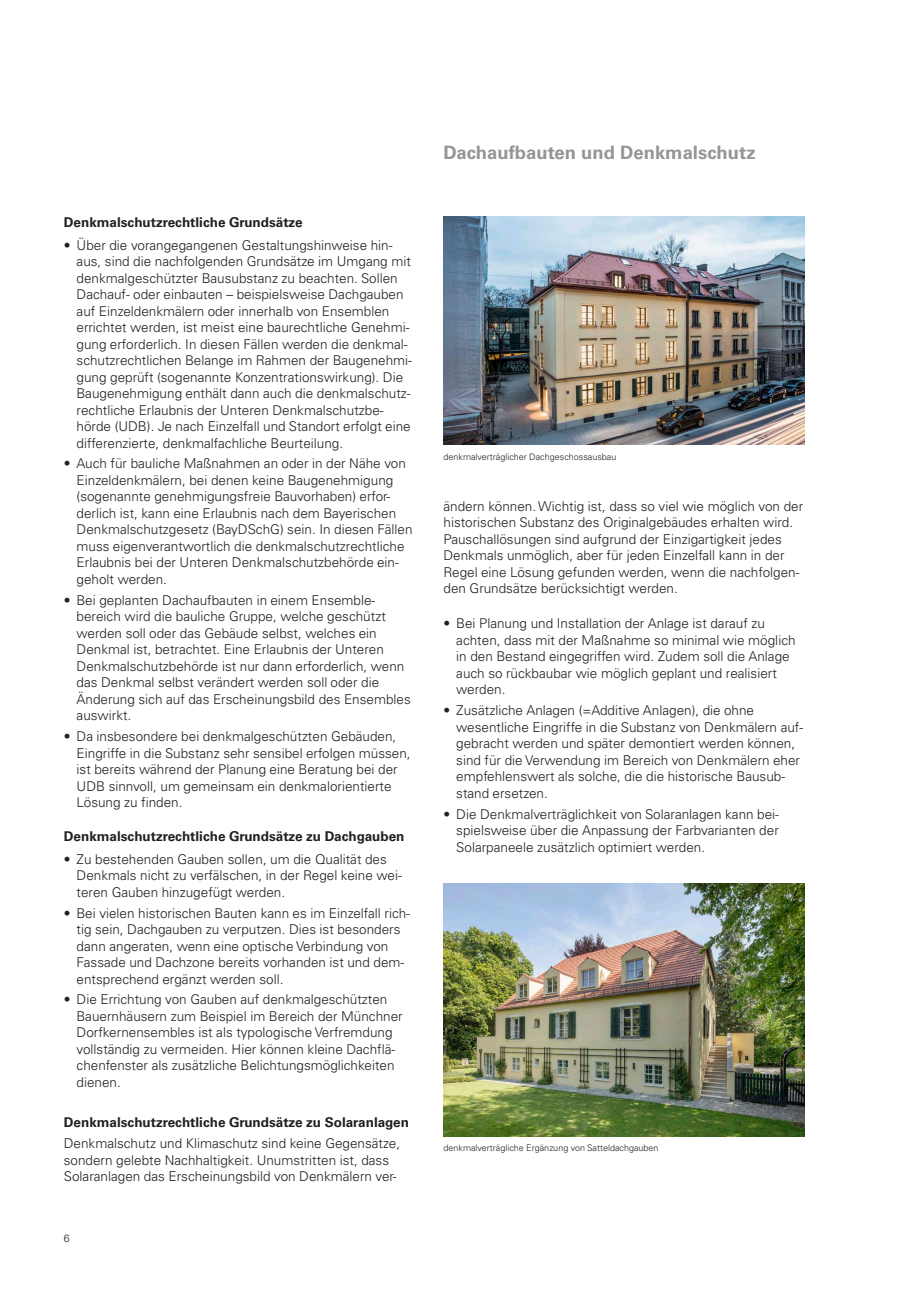
<style>
.page{position:relative;width:919px;height:1289px;background:#fff}
.page>*{position:absolute;margin:0;border:0;box-sizing:border-box;transform-origin:0 0}
.t1{font:700 18.45px "Univers LT Pro 65";color:#939598}
.t2{font:300 13.5px/16.5px "Univers LT Pro 45";color:#231f20}
.t3{font:700 13.5px "Univers LT Pro 65";color:#231f20}
.t4{font:300 10.5px "Univers LT Pro 45";color:#231f20}
.t5{font:300 9px "Univers LT Pro 45";color:#231f20}
</style>
<div class="page">
<img style="left:443px;top:883px;width:361px;height:252px">
<img style="left:443px;top:217px;width:361px;height:228px">
<p class="t3" style="left:64px;top:214px;width:240px">Denkmalschutzrechtliche Grundsätze</p>
<p class="t2" style="left:77px;top:236px;width:337px;text-indent:-13px">• Über die vorangegangenen Gestaltungshinweise hin&shy;aus, sind die nachfolgenden Grundsätze im Umgang mit denkmalgeschützter Bausubstanz zu beachten. Sollen Dachauf- oder einbauten – beispielsweise Dachgauben auf Einzeldenkmälern oder innerhalb von Ensemblen errichtet werden, ist meist eine baurechtliche Genehmi&shy;gung erforderlich. In diesen Fällen werden die denkmal&shy;schutzrechtlichen Belange im Rahmen der Baugenehmi&shy;gung geprüft (sogenannte Konzentrationswirkung). Die Baugenehmigung enthält dann auch die denkmalschutz&shy;rechtliche Erlaubnis der Unteren Denkmalschutzbe&shy;hörde (UDB). Je nach Einzelfall und Standort erfolgt eine differenzierte, denkmalfachliche Beurteilung.</p>
<p class="t2" style="left:77px;top:455px;width:337px;text-indent:-13px">• Auch für bauliche Maßnahmen an oder in der Nähe von Einzeldenkmälern, bei denen keine Baugenehmigung (sogenannte genehmigungsfreie Bauvorhaben) erfor&shy;derlich ist, kann eine Erlaubnis nach dem Bayerischen Denkmalschutzgesetz (BayDSchG) sein. In diesen Fällen muss eigenverantwortlich die denkmalschutzrechtliche Erlaubnis bei der Unteren Denkmalschutzbehörde ein&shy;geholt werden.</p>
<p class="t2" style="left:77px;top:591px;width:336px;text-indent:-13px">• Bei geplanten Dachaufbauten in einem Ensemble&shy;bereich wird die bauliche Gruppe, welche geschützt werden soll oder das Gebäude selbst, welches ein Denkmal ist, betrachtet. Eine Erlaubnis der Unteren Denkmalschutzbehörde ist nur dann erforderlich, wenn das Denkmal selbst verändert werden soll oder die Änderung sich auf das Erscheinungsbild des Ensembles auswirkt.</p>
<p class="t2" style="left:77px;top:728px;width:335px;text-indent:-13px">• Da insbesondere bei denkmalgeschützten Gebäuden, Eingriffe in die Substanz sehr sensibel erfolgen müssen, ist bereits während der Planung eine Beratung bei der UDB sinnvoll, um gemeinsam ein denkmalorientierte Lösung zu finden.</p>
<p class="t3" style="left:64px;top:828px;width:342px">Denkmalschutzrechtliche Grundsätze zu Dachgauben</p>
<p class="t2" style="left:77px;top:850px;width:326px;text-indent:-13px">• Zu bestehenden Gauben sollen, um die Qualität des<br>Denkmals nicht zu verfälschen, in der Regel keine wei&shy;teren Gauben hinzugefügt werden.</p>
<p class="t2" style="left:77px;top:904px;width:335px;text-indent:-13px">• Bei vielen historischen Bauten kann es im Einzelfall rich&shy;tig sein, Dachgauben zu verputzen. Dies ist besonders dann angeraten, wenn eine optische Verbindung von Fassade und Dachzone bereits vorhanden ist und dem&shy;entsprechend ergänzt werden soll.</p>
<p class="t2" style="left:77px;top:991px;width:327px;text-indent:-13px">• Die Errichtung von Gauben auf denkmalgeschützten Bauernhäusern zum Beispiel im Bereich der Münchner Dorfkernensembles ist als typologische Verfremdung vollständig zu vermeiden. Hier können kleine Dachflä&shy;chenfenster als zusätzliche Belichtungsmöglichkeiten dienen.</p>
<p class="t3" style="left:64px;top:1114px;width:347px">Denkmalschutzrechtliche Grundsätze zu Solaranlagen</p>
<p class="t2" style="left:64px;top:1134px;width:338px">Denkmalschutz und Klimaschutz sind keine Gegensätze, sondern gelebte Nachhaltigkeit. Unumstritten ist, dass<br>Solaranlagen das Erscheinungsbild von Denkmälern ver-</p>
<p class="t4" style="left:64px;top:1231px;width:7px">6</p>
<h1 class="t1" style="left:443px;top:141px;width:313px">Dachaufbauten und Denkmalschutz</h1>
<p class="t5" style="left:443px;top:451px;width:174px">denkmalverträglicher Dachgeschossausbau</p>
<p class="t2" style="left:443px;top:497px;width:361px">ändern können. Wichtig ist, dass so viel wie möglich von der historischen Substanz des Originalgebäudes erhalten wird.<br>Pauschallösungen sind aufgrund der Einzigartigkeit jedes Denkmals unmöglich, aber für jeden Einzelfall kann in der Regel eine Lösung gefunden werden, wenn die nachfolgen&shy;den Grundsätze berücksichtigt werden.</p>
<p class="t2" style="left:456px;top:615px;width:341px;text-indent:-13px">• Bei Planung und Installation der Anlage ist darauf zu achten, dass mit der Maßnahme so minimal wie möglich in den Bestand eingegriffen wird. Zudem soll die Anlage auch so rückbaubar wie möglich geplant und realisiert werden.</p>
<p class="t2" style="left:456px;top:702px;width:348px;text-indent:-13px">• Zusätzliche Anlagen (=Additive Anlagen), die ohne wesentliche Eingriffe in die Substanz von Denkmälern auf&shy;gebracht werden und später demontiert werden können, sind für die Verwendung im Bereich von Denkmälern eher empfehlenswert als solche, die die historische Bausub&shy;stand ersetzen.</p>
<p class="t2" style="left:456px;top:805px;width:324px;text-align:justify;text-indent:-13px">• Die Denkmalverträglichkeit von Solaranlagen kann bei&shy;spielsweise über die Anpassung der Farbvarianten der Solarpaneele zusätzlich optimiert werden.</p>
<p class="t5" style="left:443px;top:1142px;width:216px">denkmalverträgliche Ergänzung von Satteldachgauben</p>
</div>
